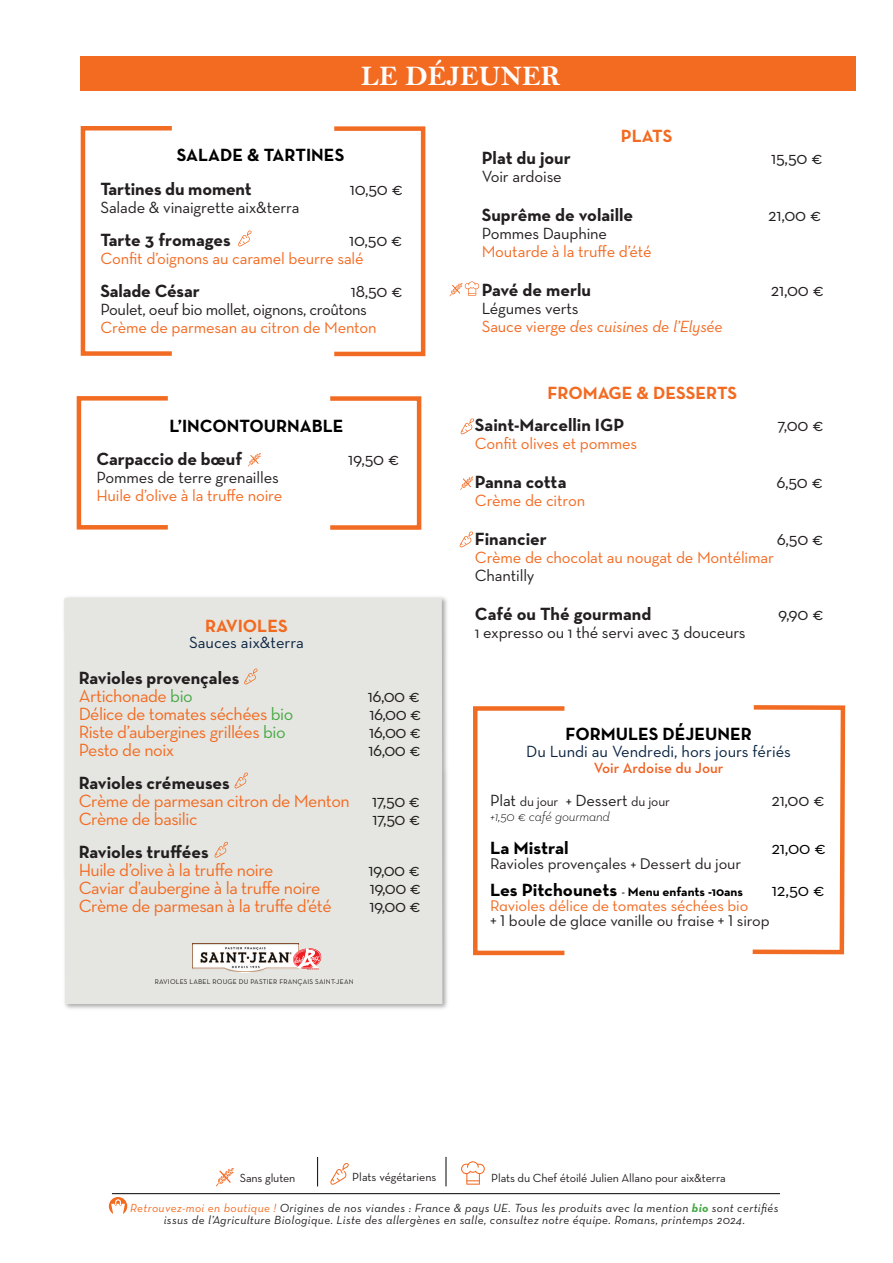
<style>
.page{position:relative;width:893px;height:1263px;background:#fff}
.page>*{position:absolute;margin:0;border:0;box-sizing:border-box;transform-origin:0 0}
.t1{font:28.5px "Bell MT Bold";color:#fff}
.t2{font:18px/18px "Neutra Text";letter-spacing:-.025em;color:#f36a21}
.t3{font:700 18px/18px "Neutra Text";color:#231f20}
.t4{font:18px "Neutra Text";letter-spacing:-.015em;color:#231f20}
.t5{font:700 18px "Neutra Text";color:#000001}
.t6{font:700 18px "Neutra Text";color:#f36a21}
.t7{font:18px "Neutra Text";letter-spacing:-.01em;color:#000001}
.t8{font:16.5px "Neutra Text";letter-spacing:-.01em;color:#f36a21}
.t9{font:16.5px "Neutra Text";letter-spacing:-.01em;color:#231f20}
.t10{font:16.5px "Neutra Text";color:#0a2441}
.t11{font:italic 16.5px/18px "Neutra Text";letter-spacing:-.01em;color:#f36a21}
.t12{font:15.75px "Neutra Text Book Alt";letter-spacing:-.01em;color:#231f20}
.t13{font:15.75px "Neutra Text";letter-spacing:-.01em;color:#231f20}
.t14{font:15.75px "Neutra Text Book Alt";letter-spacing:-.01em;color:#f16c22}
.t15{font:600 15px "Neutra Text";color:#f26021}
.t16{font:italic 300 13.5px "Neutra Text";letter-spacing:-.01em;color:#000001}
.t17{font:700 12.75px "Neutra Text";color:#000001}
.t18{font:italic 12px/12px "Neutra Text";letter-spacing:.03em;color:#231f20;text-align:center}
.t19{font:12px "Neutra Text";letter-spacing:-.01em;color:#231f20}
.t20{font:7.05px "Neutra Text";letter-spacing:.025em;color:#231f20}
.s1{font-weight:400;color:#f36a21}
.s2{font-weight:400;color:#4aa947}
.s3{color:#4aa947}
.s4{font-weight:700;color:#231f20}
.s5{color:#231f20}
.s6{font-style:normal;color:#231f20}
.s7{font-style:normal}
.s8{font-size:13.5px}
.s9{font-size:18px}
.s10{font-weight:400}
.s11{color:#f16c22}
.s12{font-weight:700;color:#43a842}
</style>
<div class="page">
<hr style="left:112px;top:1193px;width:668px;height:1px;background:#231f20">
<svg style="left:109px;top:1197px;width:18px;height:17px"></svg>
<svg style="left:317px;top:1157px;width:1px;height:29px"></svg>
<hr style="left:445px;top:1157px;width:2px;height:29px;background:#231f20">
<svg style="left:216px;top:1168px;width:18px;height:18px"></svg>
<svg style="left:330px;top:1163px;width:19px;height:22px"></svg>
<svg style="left:461px;top:1161px;width:24px;height:24px"></svg>
<div style="left:80px;top:57px;width:775px;height:34px;background:#f36a21"></div>
<div style="left:473px;top:706px;width:94px;height:249px;border:4px solid #f16c22"></div>
<svg style="left:752px;top:705px;width:94px;height:250px"></svg>
<img style="left:65px;top:597px;width:383px;height:412px">
<div style="left:64px;top:598px;width:378px;height:406px;background:#e5e6e1"></div>
<svg style="left:244px;top:669px;width:14px;height:15px"></svg>
<svg style="left:234px;top:772px;width:14px;height:16px"></svg>
<svg style="left:214px;top:842px;width:14px;height:16px"></svg>
<img style="left:192px;top:943px;width:107px;height:28px">
<svg style="left:193px;top:945px;width:128px;height:28px"></svg>
<div style="left:81px;top:126px;width:93px;height:230px;border:4px solid #f16c22"></div>
<div style="left:332px;top:126px;width:93px;height:230px;border:4px solid #f16c22"></div>
<svg style="left:238px;top:231px;width:14px;height:15px"></svg>
<div style="left:77px;top:396px;width:93px;height:133px;border:4px solid #f16c22"></div>
<div style="left:328px;top:396px;width:93px;height:134px;border:4px solid #f16c22"></div>
<svg style="left:248px;top:453px;width:13px;height:13px"></svg>
<svg style="left:449px;top:281px;width:30px;height:15px"></svg>
<svg style="left:460px;top:531px;width:13px;height:16px"></svg>
<svg style="left:460px;top:476px;width:13px;height:14px"></svg>
<svg style="left:460px;top:418px;width:14px;height:16px"></svg>
<h1 class="t1" style="left:361px;top:59px;width:201px">LE DÉJEUNER</h1>
<p class="t6" style="left:621px;top:125px;width:53px">PLATS</p>
<p class="t5" style="left:177px;top:144px;width:169px">SALADE &amp; TARTINES</p>
<p class="t3" style="left:100px;top:179px;width:153px">Tartines du moment</p>
<p class="t4" style="left:350px;top:178px;width:55px">10,50 €</p>
<p class="t9" style="left:100px;top:197px;width:201px">Salade &amp; vinaigrette aix&amp;terra</p>
<p class="t3" style="left:100px;top:230px;width:132px">Tarte 3 fromages</p>
<p class="t4" style="left:349px;top:229px;width:55px">10,50 €</p>
<p class="t8" style="left:100px;top:248px;width:265px">Confit d’oignons au caramel beurre salé</p>
<p class="t3" style="left:100px;top:281px;width:101px">Salade César</p>
<p class="t4" style="left:351px;top:280px;width:53px">18,50 €</p>
<p class="t9" style="left:100px;top:299px;width:268px">Poulet, oeuf bio mollet, oignons, croûtons</p>
<p class="t8" style="left:100px;top:317px;width:278px">Crème de parmesan au citron de Menton</p>
<p class="t5" style="left:170px;top:414px;width:176px">L’INCONTOURNABLE</p>
<p class="t3" style="left:96px;top:449px;width:147px">Carpaccio de bœuf</p>
<p class="t4" style="left:348px;top:448px;width:53px">19,50 €</p>
<p class="t9" style="left:96px;top:467px;width:184px">Pommes de terre grenailles</p>
<p class="t8" style="left:96px;top:485px;width:187px">Huile d’olive à la truffe noire</p>
<p class="t6" style="left:205px;top:614px;width:84px">RAVIOLES</p>
<p class="t10" style="left:189px;top:633px;width:116px">Sauces aix&amp;terra</p>
<p class="t3" style="left:79px;top:669px;width:162px">Ravioles provençales<br><span class="s1">Artichonade</span> <span class="s2">bio</span></p>
<p class="t4" style="left:368px;top:685px;width:53px">16,00 €</p>
<p class="t2" style="left:79px;top:705px;width:216px">Délice de tomates séchées <span class="s3">bio</span></p>
<p class="t4" style="left:369px;top:703px;width:53px">16,00 €</p>
<p class="t2" style="left:79px;top:723px;width:209px">Riste d’aubergines grillées <span class="s3">bio</span></p>
<p class="t4" style="left:369px;top:721px;width:53px">16,00 €</p>
<p class="t2" style="left:79px;top:741px;width:97px">Pesto de noix</p>
<p class="t4" style="left:369px;top:739px;width:53px">16,00 €</p>
<p class="t2" style="left:79px;top:774px;width:343px"><span class="s4">Ravioles crémeuses<br></span>Crème de parmesan citron de Menton <span class="s5">17,50 €<br></span>Crème de basilic</p>
<p class="t4" style="left:373px;top:808px;width:49px">17,50 €</p>
<p class="t3" style="left:79px;top:843px;width:132px">Ravioles truffées</p>
<p class="t2" style="left:79px;top:861px;width:196px">Huile d’olive à la truffe noire</p>
<p class="t4" style="left:369px;top:859px;width:53px">19,00 €</p>
<p class="t2" style="left:79px;top:879px;width:243px">Caviar d’aubergine à la truffe noire</p>
<p class="t4" style="left:370px;top:877px;width:53px">19,00 €</p>
<p class="t2" style="left:79px;top:897px;width:254px">Crème de parmesan à la truffe d’été</p>
<p class="t4" style="left:369px;top:895px;width:53px">19,00 €</p>
<p class="t20" style="left:155px;top:978px;width:200px">RAVIOLES LABEL ROUGE DU PASTIER FRANÇAIS SAINT-JEAN</p>
<p class="t3" style="left:482px;top:148px;width:91px">Plat du jour</p>
<p class="t4" style="left:771px;top:147px;width:53px">15,50 €</p>
<p class="t9" style="left:482px;top:166px;width:81px">Voir ardoise</p>
<p class="t3" style="left:482px;top:205px;width:153px">Suprême de volaille</p>
<p class="t4" style="left:768px;top:204px;width:55px">21,00 €</p>
<p class="t9" style="left:482px;top:223px;width:127px">Pommes Dauphine</p>
<p class="t8" style="left:482px;top:241px;width:171px">Moutarde à la truffe d’été</p>
<p class="t3" style="left:482px;top:280px;width:111px">Pavé de merlu</p>
<p class="t4" style="left:771px;top:279px;width:55px">21,00 €</p>
<p class="t11" style="left:482px;top:299px;width:243px"><span class="s6">Légumes verts<br></span><span class="s7">Sauce vierge</span> des cuisines de l’Elysée</p>
<p class="t6" style="left:547px;top:382px;width:191px">FROMAGE &amp; DESSERTS</p>
<p class="t3" style="left:475px;top:415px;width:151px">Saint-Marcellin IGP</p>
<p class="t4" style="left:777px;top:414px;width:48px">7,00 €</p>
<p class="t8" style="left:475px;top:433px;width:164px">Confit olives et pommes</p>
<p class="t3" style="left:475px;top:472px;width:93px">Panna cotta</p>
<p class="t4" style="left:776px;top:471px;width:48px">6,50 €</p>
<p class="t8" style="left:475px;top:490px;width:112px">Crème de citron</p>
<p class="t3" style="left:475px;top:529px;width:74px">Financier</p>
<p class="t4" style="left:777px;top:528px;width:48px">6,50 €</p>
<p class="t8" style="left:475px;top:547px;width:301px">Crème de chocolat au nougat de Montélimar</p>
<p class="t9" style="left:475px;top:565px;width:61px">Chantilly</p>
<p class="t3" style="left:475px;top:604px;width:178px">Café ou Thé gourmand</p>
<p class="t4" style="left:778px;top:603px;width:47px">9,90 €</p>
<p class="t9" style="left:475px;top:622px;width:272px">1 expresso ou 1 thé servi avec 3 douceurs</p>
<p class="t5" style="left:565px;top:723px;width:188px">FORMULES DÉJEUNER</p>
<p class="t10" style="left:526px;top:741px;width:266px">Du Lundi au Vendredi, hors jours fériés</p>
<p class="t15" style="left:594px;top:759px;width:131px">Voir Ardoise du Jour</p>
<p class="t9" style="left:490px;top:790px;width:181px">Plat <span class="s8">du jour</span> + Dessert <span class="s8">du jour</span></p>
<p class="t4" style="left:771px;top:789px;width:55px">21,00 €</p>
<p class="t16" style="left:490px;top:808px;width:121px">+1,50 € café gourmand</p>
<p class="t5" style="left:490px;top:837px;width:80px">La Mistral</p>
<p class="t7" style="left:771px;top:837px;width:56px">21,00 €</p>
<p class="t13" style="left:490px;top:854px;width:253px">Ravioles provençales + Dessert du jour</p>
<p class="t17" style="left:490px;top:884px;width:255px"><span class="s9">Les Pitchounets</span> <span class="s10">-</span> Menu enfants -10ans</p>
<p class="t7" style="left:772px;top:879px;width:54px">12,50 €</p>
<p class="t14" style="left:490px;top:896px;width:260px">Ravioles délice de tomates séchées bio</p>
<p class="t12" style="left:490px;top:911px;width:281px">+ 1 boule de glace vanille ou fraise + 1 sirop</p>
<p class="t19" style="left:240px;top:1170px;width:57px">Sans gluten</p>
<p class="t19" style="left:352px;top:1170px;width:86px">Plats végétariens</p>
<p class="t19" style="left:491px;top:1171px;width:236px">Plats du Chef étoilé Julien Allano pour aix&amp;terra</p>
<p class="t18" style="left:130px;top:1202px;width:650px"><span class="s11">Retrouvez-moi en boutique !</span> Origines de nos viandes : France &amp; pays UE. Tous les produits avec la mention <span class="s12">bio</span> sont certifiés issus de l’Agriculture Biologique. Liste des allergènes en salle, consultez notre équipe. Romans, printemps 2024.</p>
</div>
